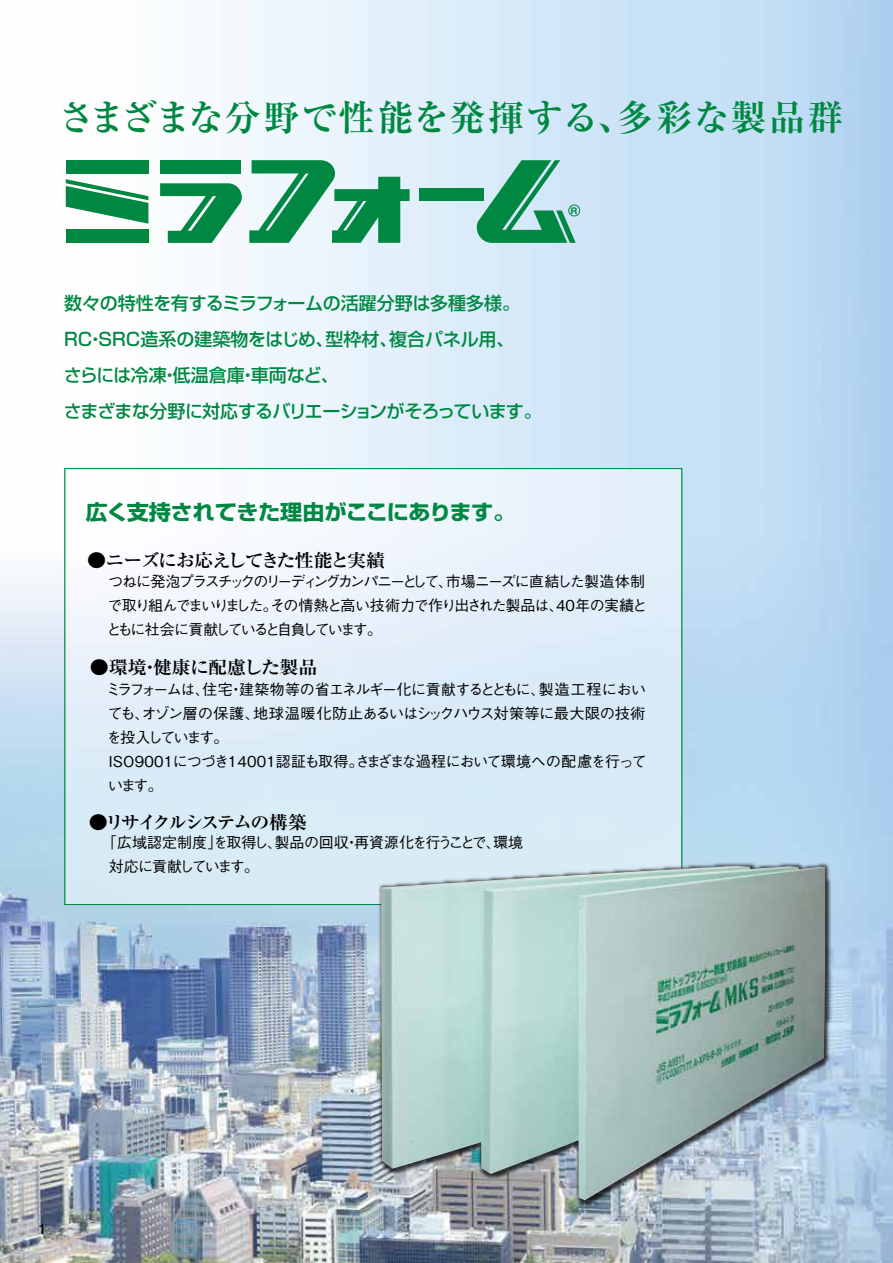
<style>
.page{position:relative;width:893px;height:1263px;background:#fff}
.page>*{position:absolute;margin:0;border:0;box-sizing:border-box;transform-origin:0 0}
.t1{font:700 36.15px "Ryumin Pr 5";letter-spacing:.02em;color:#008842}
.t2{font:700 21px "Shin Go Pr 5";letter-spacing:-.025em;color:#008842;scale:1.06 1}
.t3{font:500 18px/36px "Shin Go Pr 5";letter-spacing:-.02em;color:#008842}
.t4{font:700 18px "Ryumin Pr 5";letter-spacing:-.08em;color:#000;scale:1.06 1}
.t5{font:700 18px "Ryumin Pr 5";letter-spacing:-.035em;color:#000;scale:1.06 1}
.t6{font:700 18px "Ryumin Pr 5";letter-spacing:-.14em;color:#000;scale:1.06 1}
.t7{font:500 15px/24px "Gothic BBB Pr 5";letter-spacing:-.05em;color:#000}
.t8{font:500 15px/24px "Gothic BBB Pr 5";letter-spacing:-.12em;color:#000}
.t9{font:500 15px/24px "Gothic BBB Pr 5";letter-spacing:-.03em;color:#000}
.t10{font:15px "Helvetica";color:#000;scale:1.06 1}
.t11{font:700 9.15px "Helvetica";color:#008842;scale:1.06 1}
</style>
<div class="page">
<img style="left:0;top:0;width:893px;height:1263px">
<div style="left:65px;top:469px;width:617px;height:435px;background:linear-gradient(to bottom,#f3f7fd,#d2e8f4)"></div>
<div style="left:66px;top:160px;width:82px;height:13px;background:#008842"></div>
<div style="left:66px;top:230px;width:82px;height:13px;background:#008842"></div>
<svg style="left:66px;top:179px;width:82px;height:45px"></svg>
<div style="left:419px;top:189px;width:65px;height:12px;background:#008842"></div>
<svg style="left:160px;top:160px;width:250px;height:83px"></svg>
<svg style="left:473px;top:160px;width:103px;height:83px;background:#6ab89d"></svg>
<img style="left:379px;top:863px;width:456px;height:346px">
<img style="left:381px;top:865px;width:444px;height:335px">
<div style="left:568px;top:205px;width:12px;height:11px;border:1px solid #008842;border-radius:50%"></div>
<h1 class="t1" style="left:58px;top:89px;width:787px">さまざまな分野で性能を発揮する、多彩な製品群</h1>
<p class="t3" style="left:64px;top:284px;width:479px">数々の特性を有するミラフォームの活躍分野は多種多様。<br>RC・SRC造系の建築物をはじめ、型枠材、複合パネル用、<br>さらには冷凍・低温倉庫・車両など、<br>さまざまな分野に対応するバリエーションがそろっています。</p>
<h2 class="t2" style="left:86px;top:495px;width:407px">広く支持されてきた理由がここにあります。</h2>
<p class="t4" style="left:87px;top:546px;width:282px">●ニーズにお応えしてきた性能と実績</p>
<p class="t11" style="left:570px;top:203px;width:8px">R</p>
<p class="t8" style="left:107px;top:568px;width:542px">つねに発泡プラスチックのリーディングカンパニーとして、市場ニーズに直結した製造体制で取り組んでまいりました。その情熱と高い技術力で作り出された製品は、40年の実績とともに社会に貢献していると自負しています。</p>
<p class="t5" style="left:90px;top:653px;width:216px">●環境・健康に配慮した製品</p>
<p class="t7" style="left:106px;top:676px;width:542px">ミラフォームは、住宅・建築物等の省エネルギー化に貢献するとともに、製造工程においても、オゾン層の保護、地球温暖化防止あるいはシックハウス対策等に最大限の技術を投入しています。<br>ISO9001につづき14001認証も取得。さまざまな過程において環境への配慮を行っています。</p>
<p class="t6" style="left:89px;top:808px;width:207px">●リサイクルシステムの構築</p>
<p class="t9" style="left:109px;top:829px;width:416px;text-indent:-7px">「広域認定制度」を取得し、製品の回収・再資源化を行うことで、環境対応に貢献しています。</p>
<p class="t10" style="left:38px;top:1217px;width:10px">1</p>
</div>
